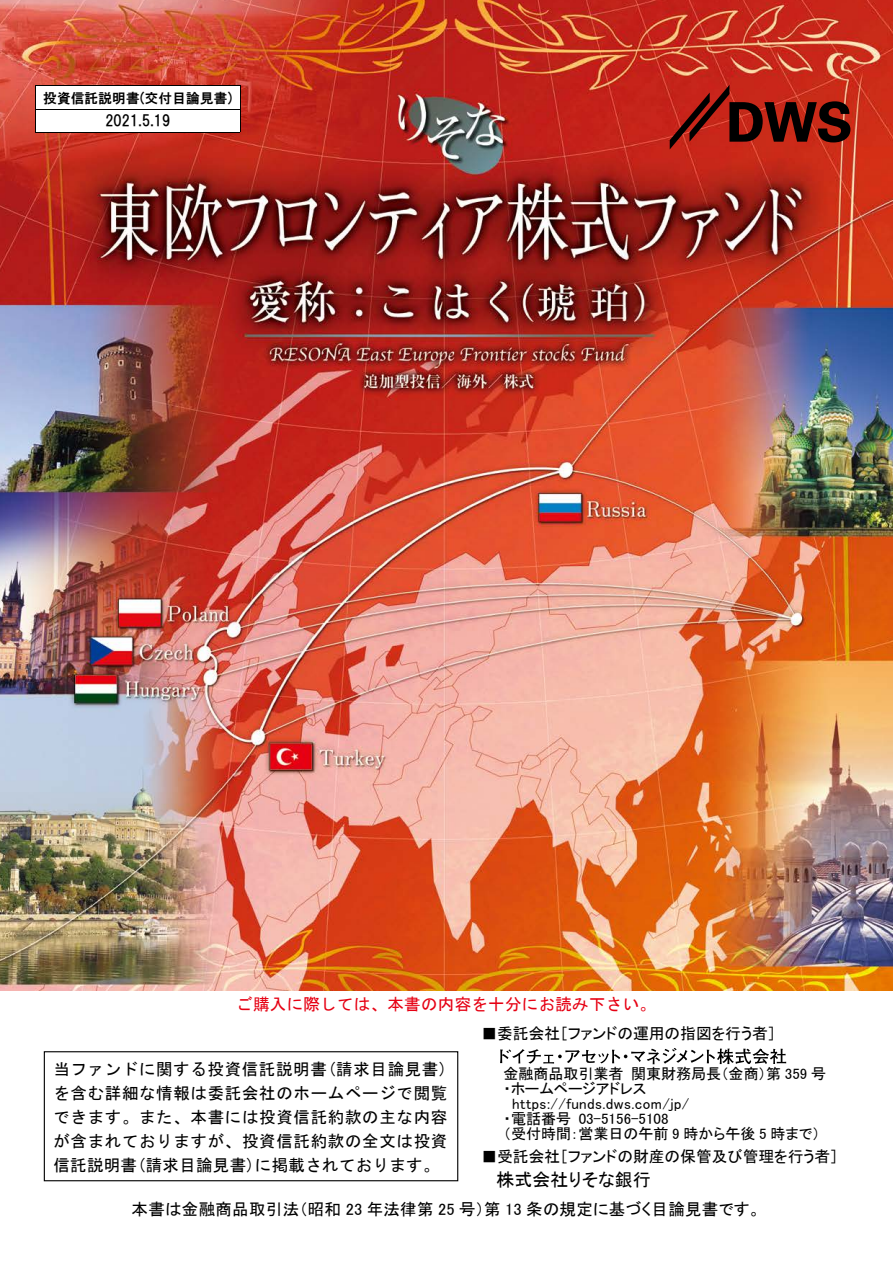
<style>
.page{position:relative;width:893px;height:1263px;background:#fff}
.page>*{position:absolute;margin:0;border:0;box-sizing:border-box;transform-origin:0 0}
.t1{font:18px "MS P Gothic";color:#000}
.t2{font:16.5px/24px "MS Gothic";letter-spacing:.04em;color:#000;text-align:justify}
.t3{font:16.5px "MS P Gothic";letter-spacing:.015em;color:#000}
.t4{font:16.5px "MS Gothic";letter-spacing:.02em;color:#e60013}
.t5{font:15.75px "MS P Gothic";color:#000}
.t6{font:15px "MS P Gothic";color:#000}
.t7{font:15px "MS P Gothic";letter-spacing:.03em;color:#000}
.t8{font:15px "HGS Gothic E";letter-spacing:.01em;color:#000}
.t9{font:13.5px "HGS Gothic E";letter-spacing:.02em;color:#000}
</style>
<div class="page">
<img style="left:0;top:0;width:893px;height:991px">
<svg style="left:670px;top:85px;width:180px;height:64px;background:#8b1d12"></svg>
<svg style="left:500px;top:1048px;width:286px;height:16px"></svg>
<div style="left:36px;top:86px;width:204px;height:23px;background:#fff"></div>
<hr style="left:36px;top:85px;width:204px;height:1px;background:#000">
<div style="left:36px;top:109px;width:204px;height:23px;background:#fff"></div>
<hr style="left:36px;top:109px;width:204px;height:1px;background:#000">
<svg style="left:240px;top:85px;width:1px;height:47px"></svg>
<hr style="left:36px;top:132px;width:204px;height:1px;background:#000">
<div style="left:44px;top:1051px;width:414px;height:130px;border:1px solid #000"></div>
<p class="t9" style="left:43px;top:91px;width:191px">投資信託説明書(交付目論見書)</p>
<p class="t8" style="left:105px;top:113px;width:66px">2021.5.19</p>
<p class="t4" style="left:236px;top:995px;width:421px">ご購入に際しては、本書の内容を十分にお読み下さい。</p>
<p class="t5" style="left:481px;top:1026px;width:296px">■委託会社［ファンドの運用の指図を行う者］</p>
<p class="t6" style="left:504px;top:1066px;width:324px">金融商品取引業者 関東財務局長（金商）第 359 号</p>
<p class="t6" style="left:504px;top:1081px;width:144px">・ホームページアドレス</p>
<p class="t7" style="left:512px;top:1096px;width:179px">https://funds.dws.com/jp/</p>
<p class="t6" style="left:504px;top:1111px;width:167px">・電話番号 03-5156-5108</p>
<p class="t6" style="left:504px;top:1126px;width:318px">（受付時間：営業日の午前 9 時から午後 5 時まで）</p>
<p class="t5" style="left:481px;top:1148px;width:358px">■受託会社［ファンドの財産の保管及び管理を行う者］</p>
<p class="t1" style="left:496px;top:1170px;width:156px">株式会社りそな銀行</p>
<p class="t3" style="left:132px;top:1200px;width:631px">本書は金融商品取引法（昭和 23 年法律第 25 号）第 13 条の規定に基づく目論見書です。</p>
<p class="t2" style="left:53px;top:1057px;width:396px">当ファンドに関する投資信託説明書(請求目論見書)を含む詳細な情報は委託会社のホームページで閲覧できます。また、本書には投資信託約款の主な内容が含まれておりますが、投資信託約款の全文は投資信託説明書(請求目論見書)に掲載されております。</p>
</div>
